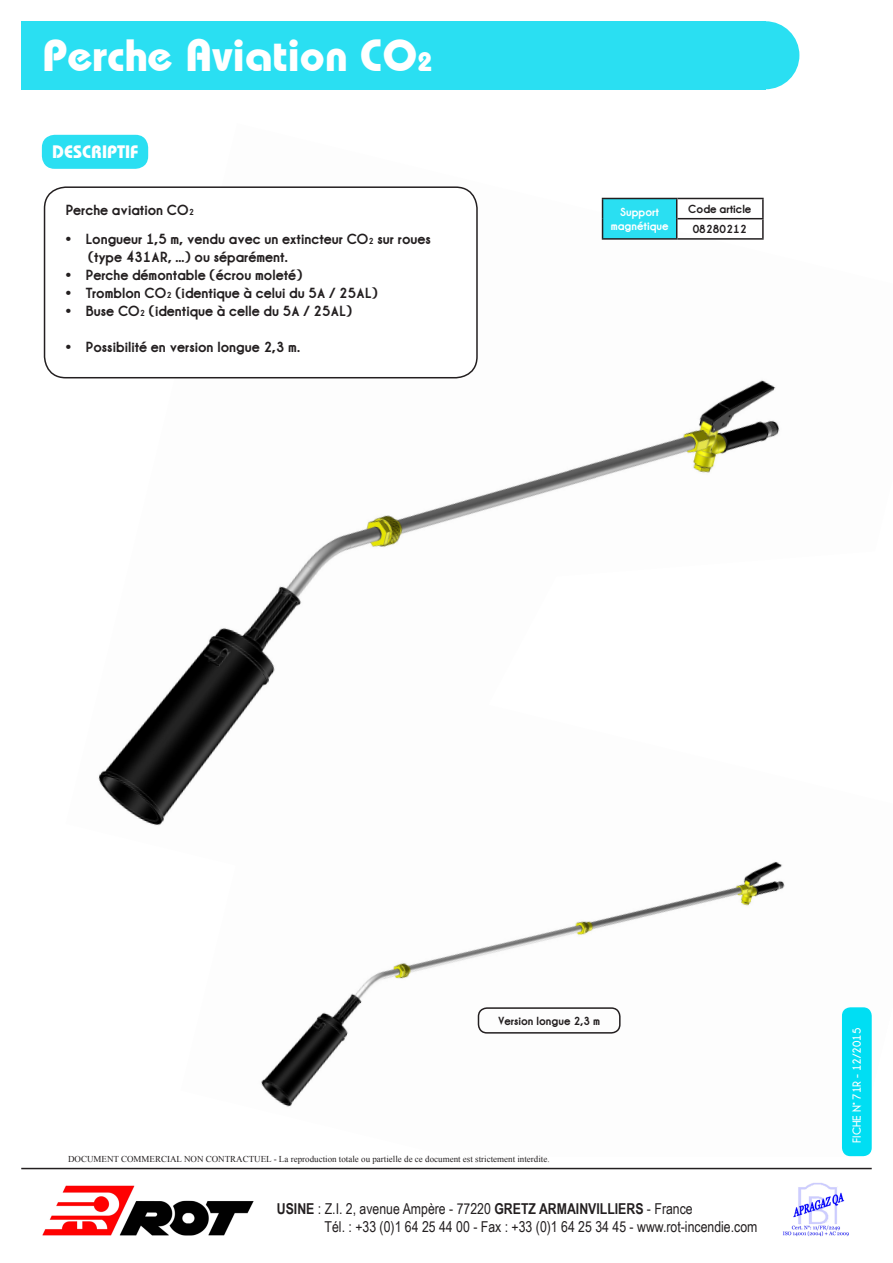
<style>
.page{position:relative;width:893px;height:1263px;background:#fff}
.page>*{position:absolute;margin:0;border:0;box-sizing:border-box;transform-origin:0 0}
.t1{font:700 45px "Bahamas";color:#fff}
.t2{font:700 18px "Bahamas";color:#fff}
.t3{font:15px "Arial Narrow";color:#231f20}
.t4{font:700 15px "Champagne&Limousines Thick";color:#231f20}
.t5{font:700 12px "Champagne&Limousines Thick";color:#231f20}
.t6{font:12px "Champagne&Limousines Thick";color:#fff}
.t7{font:700 12px "Champagne&Limousines Thick";color:#fff}
.t8{font:9px "Times New Roman";color:#231f20}
.s1{font-size:27px}
.s2{font-size:9px}
.s3{font-family:"Arial"}
.s4{font-weight:700}
</style>
<div class="page">
<div style="left:21px;top:21px;width:744px;height:68px;background:#2adff2"></div>
<div style="left:731px;top:21px;width:68px;height:68px;background:#2adff2;border-radius:50%"></div>
<img style="left:261px;top:901px;width:611px;height:256px">
<img style="left:66px;top:134px;width:719px;height:767px">
<hr style="left:21px;top:1168px;width:851px;height:1px;background:#231f20">
<img style="left:783px;top:1183px;width:66px;height:54px">
<img style="left:43px;top:1185px;width:210px;height:51px">
<div style="left:42px;top:135px;width:106px;height:34px;background:#2adff2;border-radius:13px"></div>
<div style="left:842px;top:1007px;width:30px;height:149px;background:#00def3;border-radius:9px"></div>
<div style="left:602px;top:198px;width:75px;height:41px;background:#2adff2"></div>
<hr style="left:677px;top:238px;width:87px;height:2px;background:#231f20">
<hr style="left:677px;top:198px;width:87px;height:1px;background:#231f20">
<svg style="left:762px;top:199px;width:2px;height:39px"></svg>
<hr style="left:677px;top:218px;width:87px;height:1px;background:#231f20">
<hr style="left:602px;top:198px;width:75px;height:1px;background:#231f20">
<svg style="left:602px;top:199px;width:1px;height:39px"></svg>
<svg style="left:676px;top:199px;width:1px;height:39px"></svg>
<hr style="left:602px;top:238px;width:75px;height:2px;background:#231f20">
<div style="left:45px;top:187px;width:432px;height:191px;background:#fff;border-radius:21px"></div>
<div style="left:44px;top:186px;width:434px;height:192px;border:2px solid #231f20;border-radius:21px"></div>
<div style="left:478px;top:1007px;width:143px;height:26px;border:2px solid #231f20;border-radius:9px"></div>
<p class="t1" style="left:43px;top:28px;width:391px">Perche Aviation CO<span class="s1">2</span></p>
<p class="t2" style="left:52px;top:141px;width:87px">DESCRIPTIF</p>
<p class="t4" style="left:66px;top:201px;width:130px">Perche aviation CO<span class="s2">2</span></p>
<p class="t4" style="left:66px;top:230px;width:367px"><span class="s3">•</span> Longueur 1,5 m, vendu avec un extincteur CO<span class="s2">2</span> sur roues</p>
<p class="t4" style="left:88px;top:248px;width:201px">(type 431AR, ...) ou séparément.</p>
<p class="t4" style="left:66px;top:266px;width:238px"><span class="s3">•</span> Perche démontable (écrou moleté)</p>
<p class="t4" style="left:66px;top:284px;width:314px"><span class="s3">•</span> Tromblon CO<span class="s2">2</span> (identique à celui du 5A / 25AL)</p>
<p class="t4" style="left:66px;top:302px;width:288px"><span class="s3">•</span> Buse CO<span class="s2">2</span> (identique à celle du 5A / 25AL)</p>
<p class="t4" style="left:66px;top:338px;width:236px"><span class="s3">•</span> Possibilité en version longue 2,3 m.</p>
<p class="t7" style="left:620px;top:204px;width:40px">Support</p>
<p class="t7" style="left:611px;top:219px;width:59px">magnétique</p>
<p class="t5" style="left:688px;top:201px;width:65px">Code article</p>
<p class="t5" style="left:693px;top:222px;width:56px">08280212</p>
<p class="t5" style="left:498px;top:1013px;width:104px">Version longue 2,3 m</p>
<p class="t8" style="left:68px;top:1153px;width:483px">DOCUMENT COMMERCIAL NON CONTRACTUEL - La reproduction totale ou partielle de ce document est strictement interdite.</p>
<p class="t3" style="left:282px;top:1193px;width:418px"><span class="s4">USINE :</span> Z.I. 2 avenue Ampère - 77220 <span class="s4">GRETZ ARMAINVILLIERS</span> - France</p>
<p class="t3" style="left:329px;top:1211px;width:438px">Tél. : +33 (0)1 64 25 44 00 - Fax. : +33 (0)1 64 25 34 45 - www.rot-incendie.com</p>
<p class="t3" style="left:277px;top:1197px;width:417px"><span class="s4">USINE</span> : Z.I. 2, avenue Ampère - 77220 <span class="s4">GRETZ ARMAINVILLIERS</span> - France</p>
<p class="t3" style="left:325px;top:1215px;width:434px">Tél. : +33 (0)1 64 25 44 00 - Fax : +33 (0)1 64 25 34 45 - www.rot-incendie.com</p>
<p class="t6" style="left:850px;top:1143px;width:117px;rotate:-90deg">FICHE N° 71R - 12/2015</p>
</div>
